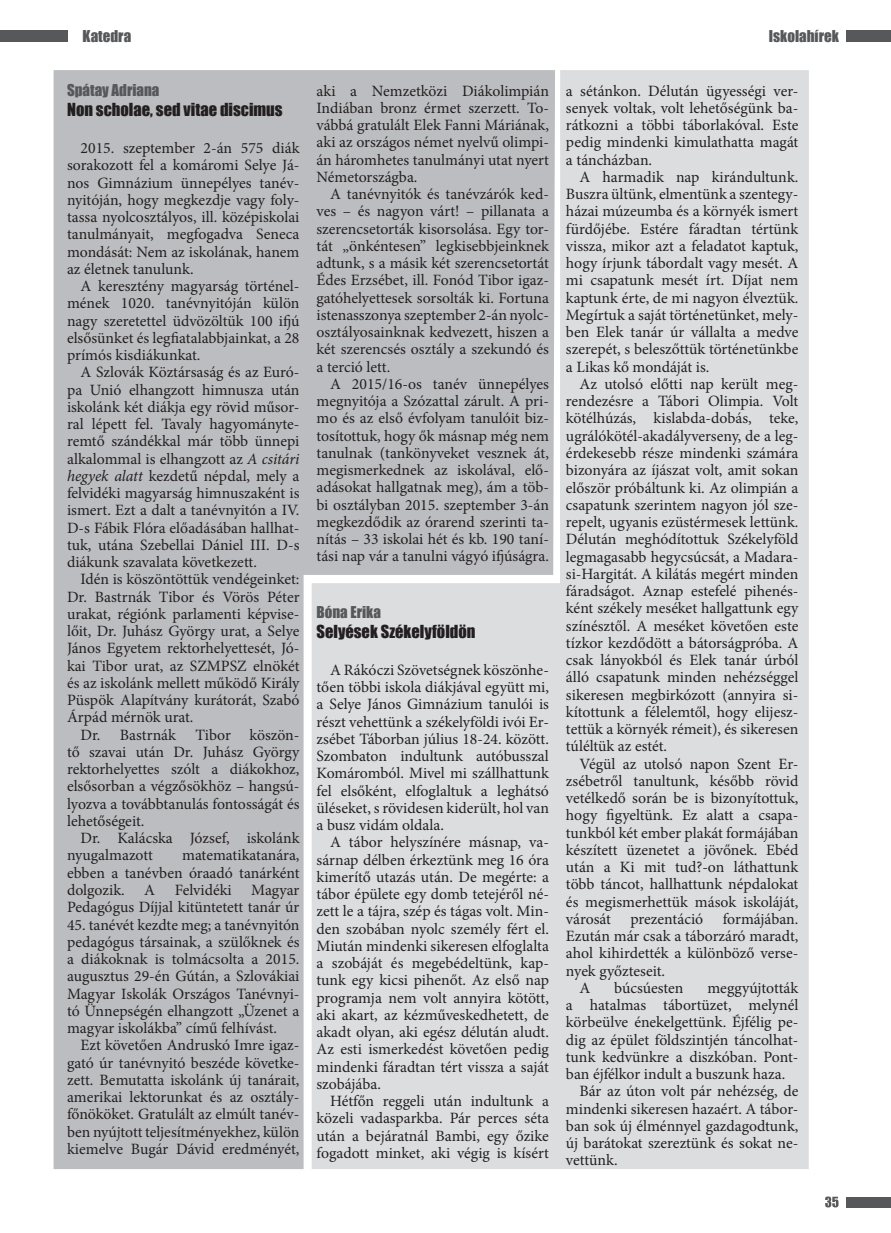
<style>
.page{position:relative;width:891px;height:1233px;background:#fff}
.page>*{position:absolute;margin:0;border:0;box-sizing:border-box;transform-origin:0 0}
.t1{font:16.5px "Impact";color:#231f20}
.t2{font:15.75px/17.2px "Minion Pro";color:#231f20;text-align:justify}
.t3{font:15px "Impact";color:#57585a}
.s1{font-style:italic}
</style>
<div class="page">
<div style="left:54px;top:70px;width:258px;height:1098px;background:#bcbdc0"></div>
<svg style="left:312px;top:70px;width:497px;height:1098px;background:#d5d6d8"></svg>
<div style="left:846px;top:30px;width:45px;height:12px;background:#57585a"></div>
<svg style="left:825px;top:1196px;width:13px;height:11px"></svg>
<div style="left:846px;top:1196px;width:45px;height:11px;background:#57585a"></div>
<div style="left:0;top:30px;width:67px;height:12px;background:#57585a"></div>
<p class="t3" style="left:83px;top:24px;width:50px">Katedra</p>
<p class="t3" style="left:769px;top:24px;width:72px">Iskolahírek</p>
<p class="t3" style="left:67px;top:79px;width:94px">Spátay Adriana</p>
<p class="t1" style="left:67px;top:97px;width:217px">Non scholae, sed vitae discimus</p>
<p class="t2" style="left:67px;top:139px;width:234px;text-indent:13px">2015. szeptember 2-án 575 diák sorakozott fel a komáromi Selye Já&shy;nos Gimnázium ünnepélyes tanév&shy;nyitóján, hogy megkezdje vagy foly&shy;tassa nyolcosztályos, ill. középiskolai tanulmányait, megfogadva Seneca mondását: Nem az iskolának, hanem az életnek tanulunk.</p>
<p class="t2" style="left:67px;top:277px;width:234px;text-indent:13px">A keresztény magyarság történel&shy;mének 1020. tanévnyitóján külön nagy szeretettel üdvözöltük 100 ifjú elsősünket és legfiatalabbjainkat, a 28 prímós kisdiákunkat.</p>
<p class="t2" style="left:67px;top:364px;width:234px;text-indent:13px">A Szlovák Köztársaság és az Euró&shy;pa Unió elhangzott himnusza után iskolánk két diákja egy rövid műsor&shy;ral lépett fel. Tavaly hagyományte&shy;remtő szándékkal már több ünnepi alkalommal is elhangzott az <span class="s1">A csitári hegyek alatt</span> kezdetű népdal, mely a felvidéki magyarság himnuszaként is ismert. Ezt a dalt a tanévnyitón a IV.<br>D-s Fábik Flóra előadásában hallhat&shy;tuk, utána Szebellai Dániel III. D-s diákunk szavalata következett.</p>
<p class="t2" style="left:67px;top:571px;width:234px;text-indent:13px">Idén is köszöntöttük vendégeinket:<br>Dr. Bastrnák Tibor és Vörös Péter urakat, régiónk parlamenti képvise&shy;lőit, Dr. Juhász György urat, a Selye János Egyetem rektorhelyettesét, Jó&shy;kai Tibor urat, az SZMPSZ elnökét és az iskolánk mellett működő Király Püspök Alapítvány kurátorát, Szabó Árpád mérnök urat.</p>
<p class="t2" style="left:67px;top:726px;width:234px;text-indent:13px">Dr. Bastrnák Tibor köszön&shy;tő szavai után Dr. Juhász György rektorhelyettes szólt a diákokhoz, elsősorban a végzősökhöz – hangsú&shy;lyozva a továbbtanulás fontosságát és lehetőségeit.</p>
<p class="t2" style="left:67px;top:829px;width:234px;text-indent:13px">Dr. Kalácska József, iskolánk nyugalmazott</p>
<p class="t2" style="left:67px;top:846px;width:234px;text-indent:115px">matematikatanára, ebben a tanévben óraadó tanárként dolgozik. A Felvidéki Magyar Pedagógus Díjjal kitüntetett tanár úr</p>
<p class="t2" style="left:67px;top:915px;width:234px">45. tanévét kezdte meg; a tanévnyitón pedagógus társainak, a szülőknek és a diákoknak is tolmácsolta a 2015. augusztus 29-én Gútán, a Szlovákiai Magyar Iskolák Országos Tanévnyi&shy;tó Ünnepségén elhangzott „Üzenet a magyar iskolákba” című felhívást.</p>
<p class="t2" style="left:67px;top:1036px;width:234px;text-indent:13px">Ezt követően Andruskó Imre igaz&shy;gató úr tanévnyitó beszéde követke&shy;zett. Bemutatta iskolánk új tanárait, amerikai lektorunkat és az osztály&shy;főnököket. Gratulált az elmúlt tanév&shy;ben nyújtott teljesítményekhez, külön kiemelve Bugár Dávid eredményét,</p>
<p class="t2" style="left:317px;top:82px;width:234px">aki a Nemzetközi Diákolimpián Indiában bronz érmet szerzett. To&shy;vábbá gratulált Elek Fanni Máriának, aki az országos német nyelvű olimpi&shy;án háromhetes tanulmányi utat nyert Németországba.</p>
<p class="t2" style="left:317px;top:185px;width:234px;text-indent:13px">A tanévnyitók és tanévzárók ked&shy;ves – és nagyon várt! – pillanata a szerencsetorták kisorsolása. Egy tor&shy;tát „önkéntesen” legkisebbjeinknek adtunk, s a másik két szerencsetortát Édes Erzsébet, ill. Fonód Tibor igaz&shy;gatóhelyettesek sorsolták ki. Fortuna istenasszonya szeptember 2-án nyolc&shy;osztályosainknak kedvezett, hiszen a két szerencsés osztály a szekundó és a terció lett.</p>
<p class="t2" style="left:317px;top:375px;width:234px;text-indent:13px">A 2015/16-os tanév ünnepélyes megnyitója a Szózattal zárult. A pri&shy;mo és az első évfolyam tanulóit biz&shy;tosítottuk, hogy ők másnap még nem tanulnak (tankönyveket vesznek át, megismerkednek az iskolával, elő&shy;adásokat hallgatnak meg), ám a töb&shy;bi osztályban 2015. szeptember 3-án megkezdődik az órarend szerinti ta&shy;nítás – 33 iskolai hét és kb. 190 taní&shy;tási nap vár a tanulni vágyó ifjúságra.</p>
<p class="t3" style="left:317px;top:600px;width:66px">Bóna Erika</p>
<p class="t1" style="left:317px;top:618px;width:161px">Selyések Székelyföldön</p>
<p class="t2" style="left:317px;top:661px;width:234px;text-indent:13px">A Rákóczi Szövetségnek köszönhe&shy;tően többi iskola diákjával együtt mi, a Selye János Gimnázium tanulói is részt vehettünk a székelyföldi ivói Er&shy;zsébet Táborban július 18-24. között.<br>Szombaton indultunk autóbusszal Komáromból. Mivel mi szállhattunk fel elsőként, elfoglaltuk a leghátsó üléseket, s rövidesen kiderült, hol van a busz vidám oldala.</p>
<p class="t2" style="left:317px;top:833px;width:234px;text-indent:13px">A tábor helyszínére másnap, va&shy;sárnap délben érkeztünk meg 16 óra kimerítő utazás után. De megérte: a tábor épülete egy domb tetejéről né&shy;zett le a tájra, szép és tágas volt. Min&shy;den szobában nyolc személy fért el.<br>Miután mindenki sikeresen elfoglalta a szobáját és megebédeltünk, kap&shy;tunk egy kicsi pihenőt. Az első nap programja nem volt annyira kötött, aki akart, az kézműveskedhetett, de akadt olyan, aki egész délután aludt.<br>Az esti ismerkedést követően pedig mindenki fáradtan tért vissza a saját szobájába.</p>
<p class="t2" style="left:317px;top:1092px;width:234px;text-indent:13px">Hétfőn reggeli után indultunk a közeli vadasparkba. Pár perces séta után a bejáratnál Bambi, egy őzike fogadott minket, aki végig is kísért</p>
<p class="t2" style="left:566px;top:82px;width:234px">a sétánkon. Délután ügyességi ver&shy;senyek voltak, volt lehetőségünk ba&shy;rátkozni a többi táborlakóval. Este pedig mindenki kimulathatta magát a táncházban.</p>
<p class="t2" style="left:566px;top:168px;width:234px;text-indent:13px">A harmadik nap kirándultunk.<br>Buszra ültünk, elmentünk a szentegy&shy;házai múzeumba és a környék ismert fürdőjébe. Estére fáradtan tértünk vissza, mikor azt a feladatot kaptuk, hogy írjunk tábordalt vagy mesét. A mi csapatunk mesét írt. Díjat nem kaptunk érte, de mi nagyon élveztük.<br>Megírtuk a saját történetünket, mely&shy;ben Elek tanár úr vállalta a medve szerepét, s beleszőttük történetünkbe a Likas kő mondáját is.</p>
<p class="t2" style="left:566px;top:375px;width:234px;text-indent:13px">Az utolsó előtti nap került meg&shy;rendezésre a Tábori Olimpia. Volt kötélhúzás, kislabda-dobás, teke, ugrálókötél-akadályverseny, de a leg&shy;érdekesebb része mindenki számára bizonyára az íjászat volt, amit sokan először próbáltunk ki. Az olimpián a csapatunk szerintem nagyon jól sze&shy;repelt, ugyanis ezüstérmesek lettünk.<br>Délután meghódítottuk Székelyföld legmagasabb hegycsúcsát, a Madara&shy;si-Hargitát. A kilátás megért minden fáradságot. Aznap estefelé pihenés&shy;ként székely meséket hallgattunk egy színésztől. A meséket követően este tízkor kezdődött a bátorságpróba. A csak lányokból és Elek tanár úrból álló csapatunk minden nehézséggel sikeresen megbirkózott (annyira si&shy;kítottunk a félelemtől, hogy elijesz&shy;tettük a környék rémeit), és sikeresen túléltük az estét.</p>
<p class="t2" style="left:579px;top:755px;width:220px">Végül az utolsó napon Szent Er-</p>
<p class="t2" style="left:566px;top:772px;width:234px">zsébetről tanultunk, később rövid</p>
<p class="t2" style="left:566px;top:789px;width:234px">vetélkedő során be is bizonyítottuk,</p>
<p class="t2" style="left:566px;top:806px;width:234px">hogy figyeltünk. Ez alatt a csapa-</p>
<p class="t2" style="left:566px;top:824px;width:234px">tunkból két ember plakát formájában</p>
<p class="t2" style="left:566px;top:841px;width:234px">készített üzenetet a jövőnek. Ebéd</p>
<p class="t2" style="left:566px;top:858px;width:234px">után a Ki mit tud?-on láthattunk</p>
<p class="t2" style="left:566px;top:875px;width:234px">több táncot, hallhattunk népdalokat</p>
<p class="t2" style="left:566px;top:893px;width:234px">és megismerhettük mások iskoláját,</p>
<p class="t2" style="left:566px;top:910px;width:234px">városát prezentáció formájában.</p>
<p class="t2" style="left:566px;top:927px;width:234px">Ezután már csak a táborzáró maradt,</p>
<p class="t2" style="left:566px;top:944px;width:234px">ahol kihirdették a különböző verse-</p>
<p class="t2" style="left:566px;top:962px;width:101px">nyek győzteseit.</p>
<p class="t2" style="left:579px;top:979px;width:12px">A</p>
<p class="t2" style="left:614px;top:979px;width:71px">búcsúesten</p>
<p class="t2" style="left:707px;top:979px;width:92px">meggyújtották</p>
<p class="t2" style="left:566px;top:996px;width:234px">a hatalmas tábortüzet, melynél</p>
<p class="t2" style="left:566px;top:1013px;width:234px">körbeülve énekelgettünk. Éjfélig pe-</p>
<p class="t2" style="left:566px;top:1031px;width:234px">dig az épület földszintjén táncolhat-</p>
<p class="t2" style="left:566px;top:1048px;width:234px">tunk kedvünkre a diszkóban. Pont-</p>
<p class="t2" style="left:566px;top:1065px;width:221px">ban éjfélkor indult a buszunk haza.</p>
<p class="t2" style="left:579px;top:1082px;width:220px">Bár az úton volt pár nehézség, de</p>
<p class="t2" style="left:566px;top:1100px;width:234px">mindenki sikeresen hazaért. A tábor-</p>
<p class="t2" style="left:566px;top:1117px;width:234px">ban sok új élménnyel gazdagodtunk,</p>
<p class="t2" style="left:566px;top:1134px;width:234px">új barátokat szereztünk és sokat ne-</p>
<p class="t2" style="left:566px;top:1151px;width:53px">vettünk.</p>
</div>
